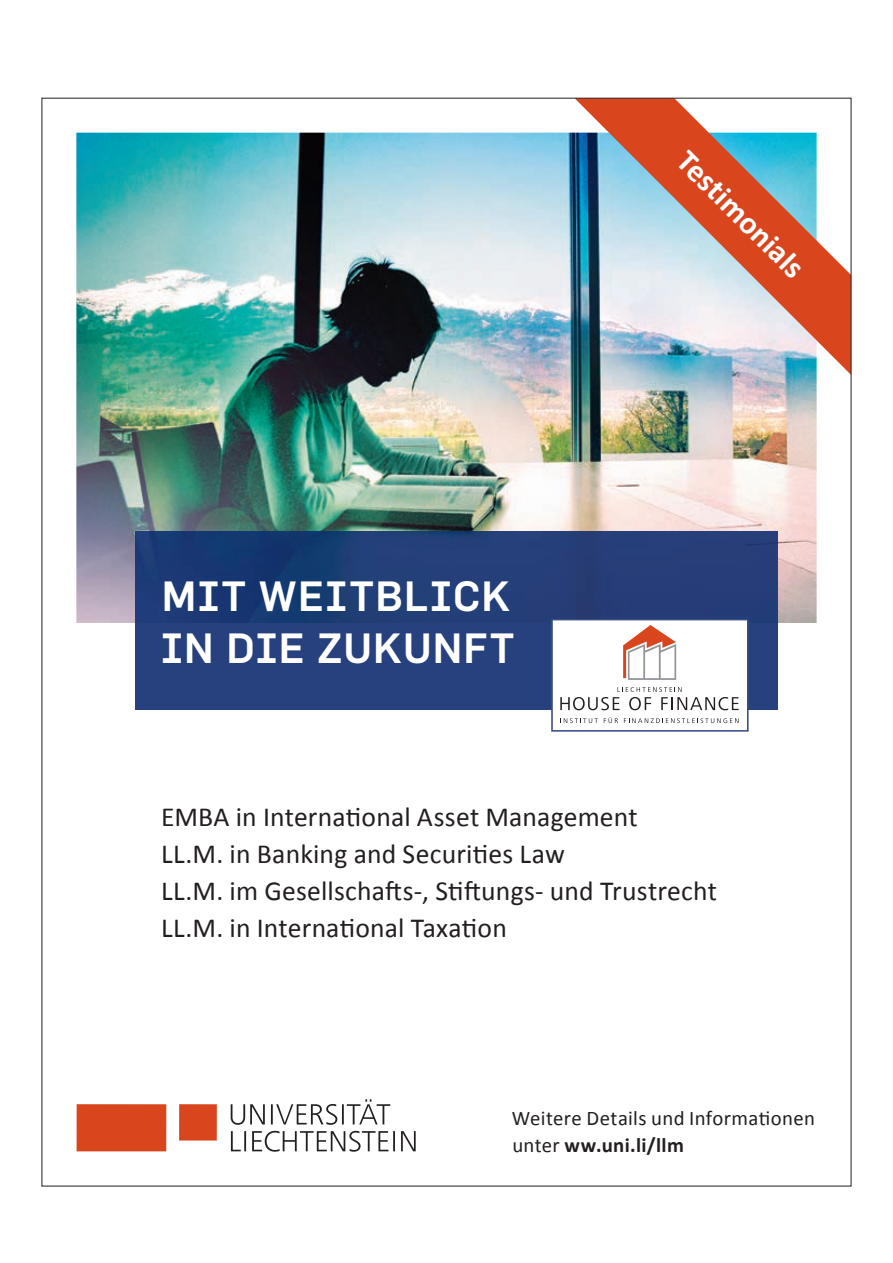
<style>
.page{position:relative;width:893px;height:1263px;background:#fff}
.page>*{position:absolute;margin:0;border:0;box-sizing:border-box;transform-origin:0 0}
.t1{font:500 41.4px/52.2px "Flama";letter-spacing:.025em;color:#fff}
.UNILI_-_Aufzählung_D{font:700 31.5px "Calibri";color:#fff}
.t2{font:27.6px/36.9px "Calibri";letter-spacing:.005em;color:#231f20}
.t3{font:20.7px/27px "Calibri";letter-spacing:.015em;color:#231f20}
.s1{font-weight:700}
</style>
<div class="page">
<img style="left:76px;top:132px;width:741px;height:1020px">
<img style="left:575px;top:100px;width:274px;height:275px">
<p class="t1" style="left:161px;top:567px;width:355px">MIT WEITBLICK<br>IN DIE ZUKUNFT</p>
<p class="UNILI_-_Aufzählung_D" style="left:696px;top:142px;width:167px;rotate:45deg">Testimonials</p>
<p class="t2" style="left:161px;top:797px;width:558px">EMBA in International Asset Management<br>LL.M. in Banking and Securities Law<br>LL.M. im Gesellschafts-, Stiftungs- und Trustrecht LL.M. in International Taxation</p>
<p class="t3" style="left:512px;top:1103px;width:304px">Weitere Details und Informationen unter <span class="s1">ww.uni.li/llm</span></p>
</div>
